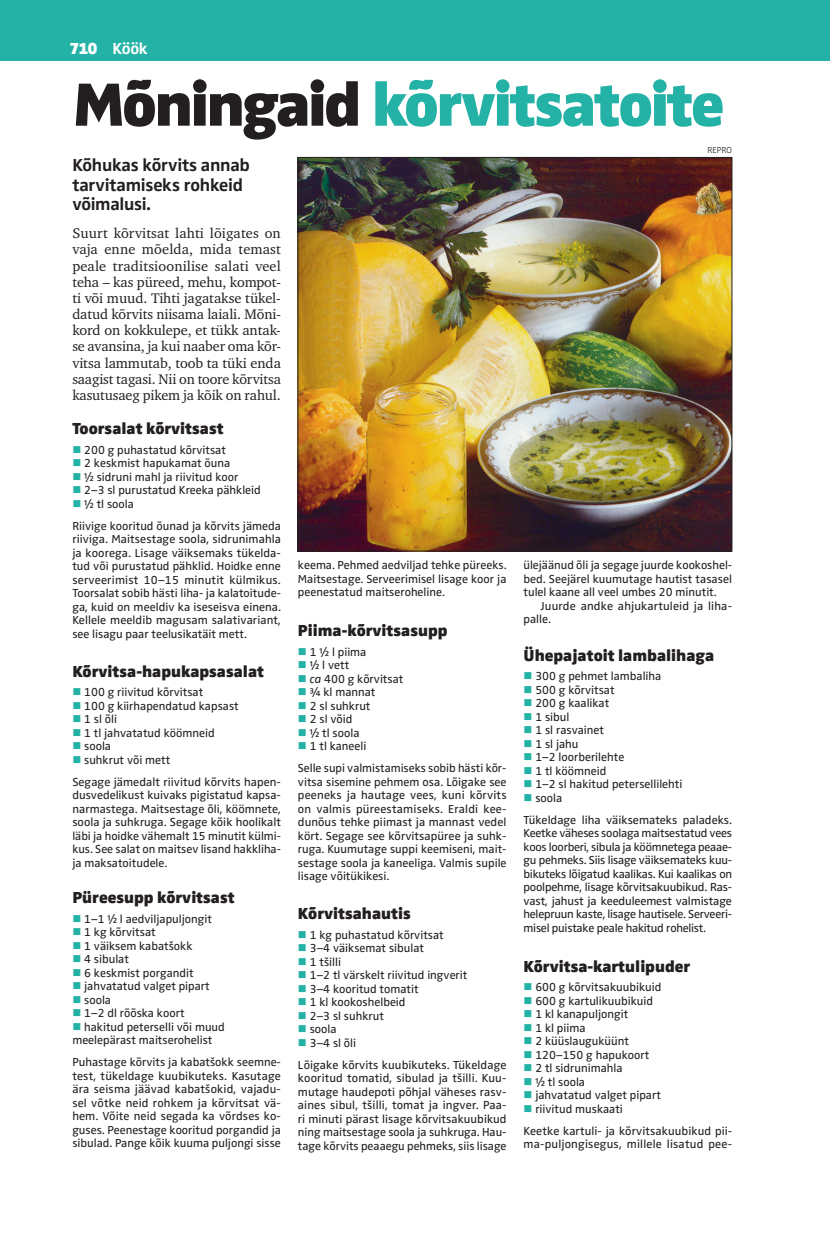
<style>
.page{position:relative;width:830px;height:1234px;background:#fff}
.page>*{position:absolute;margin:0;border:0;box-sizing:border-box;transform-origin:0 0}
.t1{font:900 63px "Zwo Pro";letter-spacing:-.04em;color:#23b2a5}
.t2{font:700 18px/19.5px "Zwo Pro";letter-spacing:-.015em;color:#231f20}
.t3{font:900 16.5px "Zwo Pro";color:#231f20}
.t4{font:700 16.5px "Zwo Pro";color:#fff}
.t5{font:14.25px/16.2px "Charter ITC";letter-spacing:-.01em;color:#231f20;text-align:justify}
.t6{font:12px/13.5px "Zwo Pro";color:#231f20}
.t7{font:300 9px "Zwo Pro";color:#231f20}
.s1{font-weight:900}
.s2{color:#231f20}
.s3{color:#23b2a5}
.s4{font-style:italic}
</style>
<div class="page">
<hr style="left:829px;top:0;width:1px;height:60px;background:#23b2a5">
<div style="left:0;top:0;width:829px;height:60px;background:#23b2a5"></div>
<img style="left:299px;top:159px;width:430px;height:390px">
<h3 class="t4" style="left:70px;top:39px;width:79px"><span class="s1">710</span> Köök</h3>
<h1 class="t1" style="left:72px;top:67px;width:653px"><span class="s2">Mõningaid</span> kõrvitsatoite</h1>
<p class="t7" style="left:707px;top:145px;width:26px">REPRO</p>
<h2 class="t2" style="left:72px;top:156px;width:179px">Kõhukas kõrvits annab tarvitamiseks rohkeid võimalusi.</h2>
<p class="t5" style="left:72px;top:225px;width:210px">Suurt kõrvitsat lahti lõigates on vaja enne mõelda, mida temast peale traditsioonilise salati veel teha – kas püreed, mehu, kompot&shy;ti või muud. Tihti jagatakse tükel&shy;datud kõrvits niisama laiali. Mõni&shy;kord on kokkulepe, et tükk antak&shy;se avansina, ja kui naaber oma kõr&shy;vitsa lammutab, toob ta tüki enda saagist tagasi. Nii on toore kõrvitsa kasutusaeg pikem ja kõik on rahul.</p>
<h3 class="t3" style="left:72px;top:418px;width:153px">Toorsalat kõrvitsast</h3>
<p class="t6" style="left:72px;top:443px;width:155px"><span class="s3">■</span> 200 g puhastatud kõrvitsat</p>
<p class="t6" style="left:72px;top:456px;width:159px"><span class="s3">■</span> 2 keskmist hapukamat õuna</p>
<p class="t6" style="left:72px;top:470px;width:167px"><span class="s3">■</span> ½ sidruni mahl ja riivitud koor</p>
<p class="t6" style="left:72px;top:483px;width:190px"><span class="s3">■</span> 2–3 sl purustatud Kreeka pähkleid</p>
<p class="t6" style="left:72px;top:493px;width:210px;line-height:22px"><span class="s3">■</span> ½ tl soola<br>Riivige kooritud õunad ja kõrvits jämeda</p>
<p class="t6" style="left:72px;top:532px;width:210px;text-align:justify">riiviga. Maitsestage soola, sidrunimahla ja koorega. Lisage väiksemaks tükelda&shy;tud või purustatud pähklid. Hoidke enne serveerimist 10–15 minutit külmikus.<br>Toorsalat sobib hästi liha- ja kalatoitude&shy;ga, kuid on meeldiv ka iseseisva einena.<br>Kellele meeldib magusam salativariant, see lisagu paar teelusikatäit mett.</p>
<h3 class="t3" style="left:72px;top:661px;width:193px">Kõrvitsa-hapukapsasalat</h3>
<p class="t6" style="left:72px;top:685px;width:132px"><span class="s3">■</span> 100 g riivitud kõrvitsat</p>
<p class="t6" style="left:72px;top:699px;width:168px"><span class="s3">■</span> 100 g kiirhapendatud kapsast</p>
<p class="t6" style="left:72px;top:712px;width:46px"><span class="s3">■</span> 1 sl õli</p>
<p class="t6" style="left:72px;top:726px;width:144px"><span class="s3">■</span> 1 tl jahvatatud köömneid</p>
<p class="t6" style="left:72px;top:739px;width:40px"><span class="s3">■</span> soola</p>
<p class="t6" style="left:72px;top:748px;width:210px;line-height:22px"><span class="s3">■</span> suhkrut või mett<br>Segage jämedalt riivitud kõrvits hapen-</p>
<p class="t6" style="left:72px;top:788px;width:210px;text-align:justify">dusvedelikust kuivaks pigistatud kapsa&shy;narmastega. Maitsestage õli, köömnete, soola ja suhkruga. Segage kõik hoolikalt läbi ja hoidke vähemalt 15 minutit külmi&shy;kus. See salat on maitsev lisand hakkliha&shy;ja maksatoitudele.</p>
<h3 class="t3" style="left:72px;top:887px;width:164px">Püreesupp kõrvitsast</h3>
<p class="t6" style="left:72px;top:911px;width:141px"><span class="s3">■</span> 1–1 ½ l aedviljapuljongit</p>
<p class="t6" style="left:72px;top:925px;width:85px"><span class="s3">■</span> 1 kg kõrvitsat</p>
<p class="t6" style="left:72px;top:938px;width:122px"><span class="s3">■</span> 1 väiksem kabatšokk</p>
<p class="t6" style="left:72px;top:952px;width:58px"><span class="s3">■</span> 4 sibulat</p>
<p class="t6" style="left:72px;top:965px;width:123px"><span class="s3">■</span> 6 keskmist porgandit</p>
<p class="t6" style="left:72px;top:979px;width:139px"><span class="s3">■</span> jahvatatud valget pipart</p>
<p class="t6" style="left:72px;top:992px;width:40px"><span class="s3">■</span> soola</p>
<p class="t6" style="left:72px;top:1006px;width:114px"><span class="s3">■</span> 1–2 dl rõõska koort</p>
<p class="t6" style="left:72px;top:1019px;width:154px"><span class="s3">■</span> hakitud peterselli või muud meelepärast maitserohelist</p>
<p class="t6" style="left:72px;top:1055px;width:210px;text-align:justify">Puhastage kõrvits ja kabatšokk seemne&shy;test, tükeldage kuubikuteks. Kasutage ära seisma jäävad kabatšokid, vajadu&shy;sel võtke neid rohkem ja kõrvitsat vä&shy;hem. Võite neid segada ka võrdses ko&shy;guses. Peenestage kooritud porgandid ja sibulad. Pange kõik kuuma puljongi sisse</p>
<p class="t6" style="left:298px;top:558px;width:210px;text-align:justify">keema. Pehmed aedviljad tehke püreeks.<br>Maitsestage. Serveerimisel lisage koor ja peenestatud maitseroheline.</p>
<h3 class="t3" style="left:298px;top:620px;width:151px">Piima-kõrvitsasupp</h3>
<p class="t6" style="left:298px;top:645px;width:70px"><span class="s3">■</span> 1 ½ l piima</p>
<p class="t6" style="left:298px;top:658px;width:53px"><span class="s3">■</span> ½ l vett</p>
<p class="t6" style="left:298px;top:672px;width:107px"><span class="s3">■</span> <span class="s4">ca</span> 400 g kõrvitsat</p>
<p class="t6" style="left:298px;top:685px;width:79px"><span class="s3">■</span> ¾ kl mannat</p>
<p class="t6" style="left:298px;top:699px;width:74px"><span class="s3">■</span> 2 sl suhkrut</p>
<p class="t6" style="left:298px;top:712px;width:56px"><span class="s3">■</span> 2 sl võid</p>
<p class="t6" style="left:298px;top:726px;width:63px"><span class="s3">■</span> ½ tl soola</p>
<p class="t6" style="left:298px;top:735px;width:210px;line-height:22px"><span class="s3">■</span> 1 tl kaneeli<br>Selle supi valmistamiseks sobib hästi kõr-</p>
<p class="t6" style="left:298px;top:775px;width:210px;text-align:justify">vitsa sisemine pehmem osa. Lõigake see peeneks ja hautage vees, kuni kõrvits on valmis püreestamiseks. Eraldi kee&shy;dunõus tehke piimast ja mannast vedel kört. Segage see kõrvitsapüree ja suhk&shy;ruga. Kuumutage suppi keemiseni, mait&shy;sestage soola ja kaneeliga. Valmis supile lisage võitükikesi.</p>
<h3 class="t3" style="left:298px;top:903px;width:114px">Kõrvitsahautis</h3>
<p class="t6" style="left:298px;top:928px;width:147px"><span class="s3">■</span> 1 kg puhastatud kõrvitsat</p>
<p class="t6" style="left:298px;top:941px;width:128px"><span class="s3">■</span> 3–4 väiksemat sibulat</p>
<p class="t6" style="left:298px;top:955px;width:45px"><span class="s3">■</span> 1 tšilli</p>
<p class="t6" style="left:298px;top:968px;width:171px"><span class="s3">■</span> 1–2 tl värskelt riivitud ingverit</p>
<p class="t6" style="left:298px;top:982px;width:122px"><span class="s3">■</span> 3–4 kooritud tomatit</p>
<p class="t6" style="left:298px;top:995px;width:109px"><span class="s3">■</span> 1 kl kookoshelbeid</p>
<p class="t6" style="left:298px;top:1009px;width:87px"><span class="s3">■</span> 2–3 sl suhkrut</p>
<p class="t6" style="left:298px;top:1022px;width:40px"><span class="s3">■</span> soola</p>
<p class="t6" style="left:298px;top:1031px;width:210px;line-height:22px"><span class="s3">■</span> 3–4 sl õli<br>Lõigake kõrvits kuubikuteks. Tükeldage</p>
<p class="t6" style="left:298px;top:1071px;width:210px;text-align:justify">kooritud tomatid, sibulad ja tšilli. Kuu&shy;mutage haudepoti põhjal väheses rasv&shy;aines sibul, tšilli, tomat ja ingver. Paa&shy;ri minuti pärast lisage kõrvitsakuubikud ning maitsestage soola ja suhkruga. Hau&shy;tage kõrvits peaaegu pehmeks, siis lisage</p>
<p class="t6" style="left:523px;top:558px;width:210px;text-align:justify">ülejäänud õli ja segage juurde kookoshel&shy;bed. Seejärel kuumutage hautist tasasel tulel kaane all veel umbes 20 minutit.</p>
<p class="t6" style="left:523px;top:599px;width:210px;text-indent:17px">Juurde andke ahjukartuleid ja liha&shy;palle.</p>
<h3 class="t3" style="left:523px;top:645px;width:192px">Ühepajatoit lambalihaga</h3>
<p class="t6" style="left:523px;top:669px;width:139px"><span class="s3">■</span> 300 g pehmet lambaliha</p>
<p class="t6" style="left:523px;top:683px;width:93px"><span class="s3">■</span> 500 g kõrvitsat</p>
<p class="t6" style="left:523px;top:696px;width:87px"><span class="s3">■</span> 200 g kaalikat</p>
<p class="t6" style="left:523px;top:710px;width:47px"><span class="s3">■</span> 1 sibul</p>
<p class="t6" style="left:523px;top:723px;width:82px"><span class="s3">■</span> 1 sl rasvainet</p>
<p class="t6" style="left:523px;top:737px;width:56px"><span class="s3">■</span> 1 sl jahu</p>
<p class="t6" style="left:523px;top:750px;width:102px"><span class="s3">■</span> 1–2 loorberilehte</p>
<p class="t6" style="left:523px;top:764px;width:84px"><span class="s3">■</span> 1 tl köömneid</p>
<p class="t6" style="left:523px;top:777px;width:160px"><span class="s3">■</span> 1–2 sl hakitud petersellilehti</p>
<p class="t6" style="left:523px;top:786px;width:210px;line-height:22px"><span class="s3">■</span> soola<br>Tükeldage liha väiksemateks paladeks.</p>
<p class="t6" style="left:523px;top:826px;width:210px;text-align:justify">Keetke väheses soolaga maitsestatud vees koos loorberi, sibula ja köömnetega peaae&shy;gu pehmeks. Siis lisage väiksemateks kuu&shy;bikuteks lõigatud kaalikas. Kui kaalikas on poolpehme, lisage kõrvitsakuubikud. Ras&shy;vast, jahust ja keeduleemest valmistage helepruun kaste, lisage hautisele. Serveeri&shy;misel puistake peale hakitud rohelist.</p>
<h3 class="t3" style="left:523px;top:956px;width:168px">Kõrvitsa-kartulipuder</h3>
<p class="t6" style="left:523px;top:980px;width:139px"><span class="s3">■</span> 600 g kõrvitsakuubikuid</p>
<p class="t6" style="left:523px;top:993px;width:131px"><span class="s3">■</span> 600 g kartulikuubikuid</p>
<p class="t6" style="left:523px;top:1007px;width:106px"><span class="s3">■</span> 1 kl kanapuljongit</p>
<p class="t6" style="left:523px;top:1020px;width:64px"><span class="s3">■</span> 1 kl piima</p>
<p class="t6" style="left:523px;top:1034px;width:107px"><span class="s3">■</span> 2 küüslauguküünt</p>
<p class="t6" style="left:523px;top:1047px;width:127px"><span class="s3">■</span> 120–150 g hapukoort</p>
<p class="t6" style="left:523px;top:1061px;width:100px"><span class="s3">■</span> 2 tl sidrunimahla</p>
<p class="t6" style="left:523px;top:1074px;width:63px"><span class="s3">■</span> ½ tl soola</p>
<p class="t6" style="left:523px;top:1088px;width:139px"><span class="s3">■</span> jahvatatud valget pipart</p>
<p class="t6" style="left:523px;top:1097px;width:210px;line-height:22px"><span class="s3">■</span> riivitud muskaati<br>Keetke kartuli- ja kõrvitsakuubikud pii-</p>
<p class="t6" style="left:523px;top:1137px;width:210px">ma-puljongisegus, millele lisatud pee-</p>
</div>
